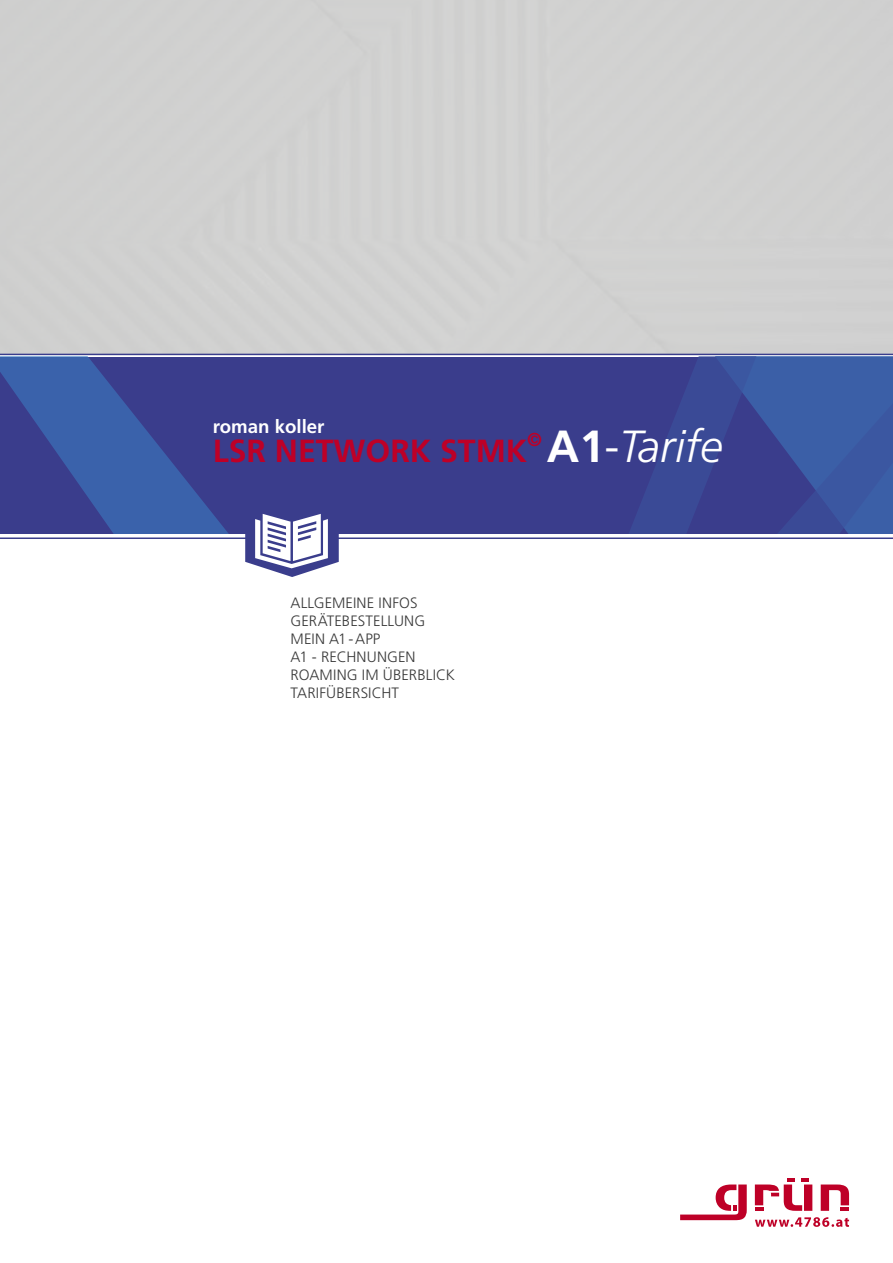
<style>
.page{position:relative;width:893px;height:1263px;background:#fff}
.page>*{position:absolute;margin:0;border:0;box-sizing:border-box;transform-origin:0 0}
.t1{font:italic 300 45px "Frutiger CE";color:#fff}
.t2{font:700 31.95px "Frutiger LT";color:#be0027}
.t3{font:700 18.75px "Frutiger LT";color:#fff}
.t4{font:700 18.6px "Frutiger LT";color:#be0027}
.t5{font:300 15px/18px "Frutiger CE";letter-spacing:.01em;color:#393939}
.s1{font-weight:700;font-style:normal}
.s2{font-style:normal}
</style>
<div class="page">
<div style="left:0;top:0;width:893px;height:354px;background:#d6d6d6"></div>
<svg style="left:680px;top:1184px;width:67px;height:36px"></svg>
<svg style="left:821px;top:1184px;width:28px;height:27px"></svg>
<svg style="left:755px;top:1178px;width:57px;height:33px"></svg>
<svg style="left:755px;top:1217px;width:94px;height:10px"></svg>
<svg style="left:0;top:357px;width:893px;height:177px;background:#3a4693"></svg>
<hr style="left:0;top:354px;width:893px;height:1px;background:#3a3d8c">
<hr style="left:0;top:537px;width:893px;height:2px;background:#3a3d8c">
<svg style="left:245px;top:504px;width:94px;height:73px"></svg>
<p class="t3" style="left:213px;top:416px;width:113px">roman koller</p>
<h2 class="t2" style="left:213px;top:433px;width:316px">LSR NETWORK STMK</h2>
<p class="t4" style="left:527px;top:429px;width:16px">©</p>
<h1 class="t1" style="left:547px;top:420px;width:177px"><span class="s1">A1</span><span class="s2">-</span>Tarife</h1>
<p class="t5" style="left:291px;top:593px;width:166px">ALLGEMEINE INFOS<br>GERÄTEBESTELLUNG<br>MEIN A1-APP<br>A1 - RECHNUNGEN<br>ROAMING IM ÜBERBLICK<br>TARIFÜBERSICHT</p>
</div>
